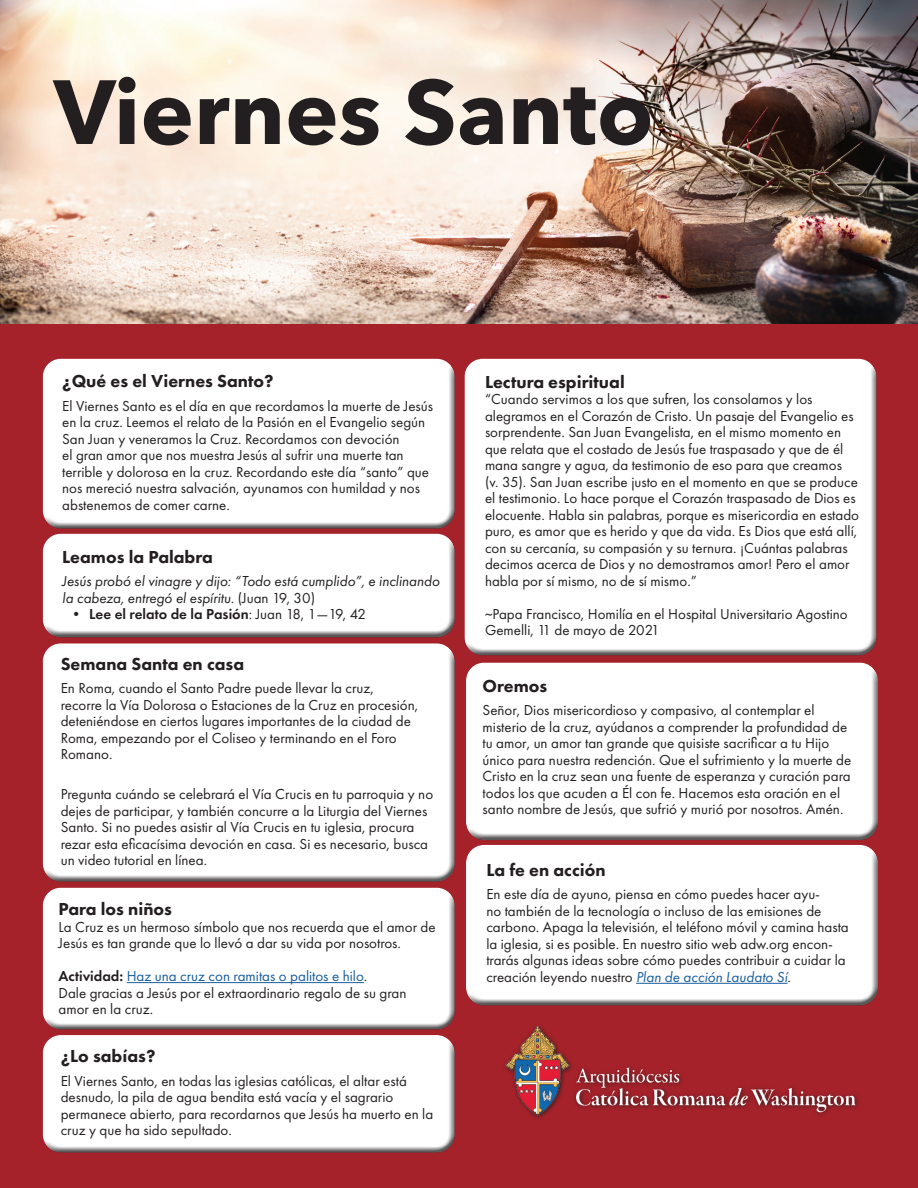
<style>
.page{position:relative;width:918px;height:1188px;background:#fff}
.page>*{position:absolute;margin:0;border:0;box-sizing:border-box;transform-origin:0 0}
.t1{font:700 90px "Avenir Next";color:#231f20}
.t2{font:800 18px "Futura PT";color:#231f20}
.t3{font:15px/16.5px "Futura PT";color:#231f20}
.t4{font:italic 15px/16.5px "Futura PT";color:#231f20}
.t5{font:600 15px "Futura PT";color:#231f20}
.s1{font-style:normal}
.s2{font-weight:400}
.s3{font-weight:600}
.s4{color:#175d9e}
.s5{font-style:italic;color:#175d9e}
.s6{font-style:italic}
</style>
<div class="page">
<div style="left:0;top:324px;width:918px;height:864px;background:#a6222a"></div>
<img style="left:0;top:0;width:918px;height:324px">
<div style="left:41px;top:528px;width:416px;height:100px;background:#fff;opacity:.75"></div>
<div style="left:41px;top:539px;width:416px;height:101px;background:#231f20;opacity:.75"></div>
<div style="left:41px;top:637px;width:416px;height:235px;background:#fff;opacity:.75"></div>
<div style="left:41px;top:649px;width:416px;height:235px;background:#231f20;opacity:.75"></div>
<div style="left:41px;top:881px;width:416px;height:139px;background:#fff;opacity:.75"></div>
<div style="left:41px;top:893px;width:416px;height:138px;background:#231f20;opacity:.75"></div>
<hr style="left:127px;top:982px;width:237px;height:1px;background:#175d9e">
<div style="left:41px;top:353px;width:416px;height:166px;background:#fff;opacity:.75"></div>
<div style="left:41px;top:364px;width:416px;height:167px;background:#231f20;opacity:.75"></div>
<div style="left:464px;top:353px;width:414px;height:293px;background:#fff;opacity:.75"></div>
<div style="left:464px;top:364px;width:414px;height:293px;background:#fff"></div>
<div style="left:43px;top:1029px;width:414px;height:114px;background:#fff;opacity:.75"></div>
<div style="left:43px;top:1040px;width:414px;height:115px;background:#231f20;opacity:.75"></div>
<div style="left:466px;top:656px;width:414px;height:174px;background:#fff;opacity:.75"></div>
<div style="left:466px;top:668px;width:414px;height:174px;background:#fff"></div>
<div style="left:466px;top:839px;width:414px;height:157px;background:#fff;opacity:.75"></div>
<div style="left:466px;top:850px;width:414px;height:158px;background:#231f20;opacity:.75"></div>
<hr style="left:636px;top:983px;width:152px;height:1px;background:#175d9e">
<img style="left:494px;top:1018px;width:384px;height:104px">
<h1 class="t1" style="left:54px;top:35px;width:601px">Viernes Santo</h1>
<p class="t2" style="left:62px;top:370px;width:213px">¿Qué es el Viernes Santo?</p>
<p class="t3" style="left:62px;top:397px;width:372px">El Viernes Santo es el día en que recordamos la muerte de Jesús en la cruz. Leemos el relato de la Pasión en el Evangelio según San Juan y veneramos la Cruz. Recordamos con devoción<br>el gran amor que nos muestra Jesús al sufrir una muerte tan terrible y dolorosa en la cruz. Recordando este día “santo” que nos mereció nuestra salvación, ayunamos con humildad y nos abstenemos de comer carne.</p>
<p class="t2" style="left:62px;top:546px;width:152px">Leamos la Palabra</p>
<p class="t4" style="left:62px;top:573px;width:379px">Jesús probó el vinagre y dijo: “Todo está cumplido”, e inclinando la cabeza, entregó el espíritu. <span class="s1">(Juan 19, 30)</span></p>
<p class="t5" style="left:69px;top:605px;width:299px">• Lee el relato de la Pasión<span class="s2">: Juan 18, 1—19, 42</span></p>
<p class="t2" style="left:61px;top:653px;width:185px">Semana Santa en casa</p>
<p class="t3" style="left:61px;top:680px;width:359px">En Roma, cuando el Santo Padre puede llevar la cruz, recorre la Vía Dolorosa o Estaciones de la Cruz en procesión, deteniéndose en ciertos lugares importantes de la ciudad de Roma, empezando por el Coliseo y terminando en el Foro Romano.</p>
<p class="t3" style="left:61px;top:786px;width:374px">Pregunta cuándo se celebrará el Vía Crucis en tu parroquia y no dejes de participar, y también concurre a la Liturgia del Viernes Santo. Si no puedes asistir al Vía Crucis en tu iglesia, procura rezar esta eficacísima devoción en casa. Si es necesario, busca un video tutorial en línea.</p>
<p class="t2" style="left:59px;top:898px;width:115px">Para los niños</p>
<p class="t3" style="left:59px;top:918px;width:379px">La Cruz es un hermoso símbolo que nos recuerda que el amor de<br>Jesús es tan grande que lo llevó a dar su vida por nosotros.</p>
<p class="t3" style="left:59px;top:968px;width:349px"><span class="s3">Actividad:</span> <span class="s4">Haz una cruz con ramitas o palitos e hilo</span>.<br>Dale gracias a Jesús por el extraordinario regalo de su gran amor en la cruz.</p>
<p class="t2" style="left:61px;top:1045px;width:96px">¿Lo sabías?</p>
<p class="t3" style="left:61px;top:1072px;width:374px">El Viernes Santo, en todas las iglesias católicas, el altar está desnudo, la pila de agua bendita está vacía y el sagrario permanece abierto, para recordarnos que Jesús ha muerto en la cruz y que ha sido sepultado.</p>
<p class="t2" style="left:485px;top:370px;width:141px">Lectura espiritual</p>
<p class="t3" style="left:485px;top:391px;width:376px">“Cuando servimos a los que sufren, los consolamos y los alegramos en el Corazón de Cristo. Un pasaje del Evangelio es sorprendente. San Juan Evangelista, en el mismo momento en que relata que el costado de Jesús fue traspasado y que de él mana sangre y agua, da testimonio de eso para que creamos (v. 35). San Juan escribe justo en el momento en que se produce el testimonio. Lo hace porque el Corazón traspasado de Dios es elocuente. Habla sin palabras, porque es misericordia en estado puro, es amor que es herido y que da vida. Es Dios que está allí, con su cercanía, su compasión y su ternura. ¡Cuántas palabras decimos acerca de Dios y no demostramos amor! Pero el amor habla por sí mismo, no de sí mismo.”</p>
<p class="t3" style="left:485px;top:605px;width:364px">~Papa Francisco, Homilía en el Hospital Universitario Agostino<br>Gemelli, 11 de mayo de 2021</p>
<p class="t2" style="left:483px;top:675px;width:66px">Oremos</p>
<p class="t3" style="left:483px;top:702px;width:370px">Señor, Dios misericordioso y compasivo, al contemplar el misterio de la cruz, ayúdanos a comprender la profundidad de tu amor, un amor tan grande que quisiste sacrificar a tu Hijo único para nuestra redención. Que el sufrimiento y la muerte de Cristo en la cruz sean una fuente de esperanza y curación para todos los que acuden a Él con fe. Hacemos esta oración en el santo nombre de Jesús, que sufrió y murió por nosotros. Amén.</p>
<p class="t2" style="left:486px;top:859px;width:121px">La fe en acción</p>
<p class="t3" style="left:486px;top:886px;width:364px">En este día de ayuno, piensa en cómo puedes hacer ayu-<br>no también de la tecnología o incluso de las emisiones de carbono. Apaga la televisión, el teléfono móvil y camina hasta la iglesia, si es posible. En nuestro sitio web adw.org encon&shy;trarás algunas ideas sobre cómo puedes contribuir a cuidar la creación leyendo nuestro <span class="s5">Plan de acción Laudato Sí</span><span class="s6">.</span></p>
</div>
